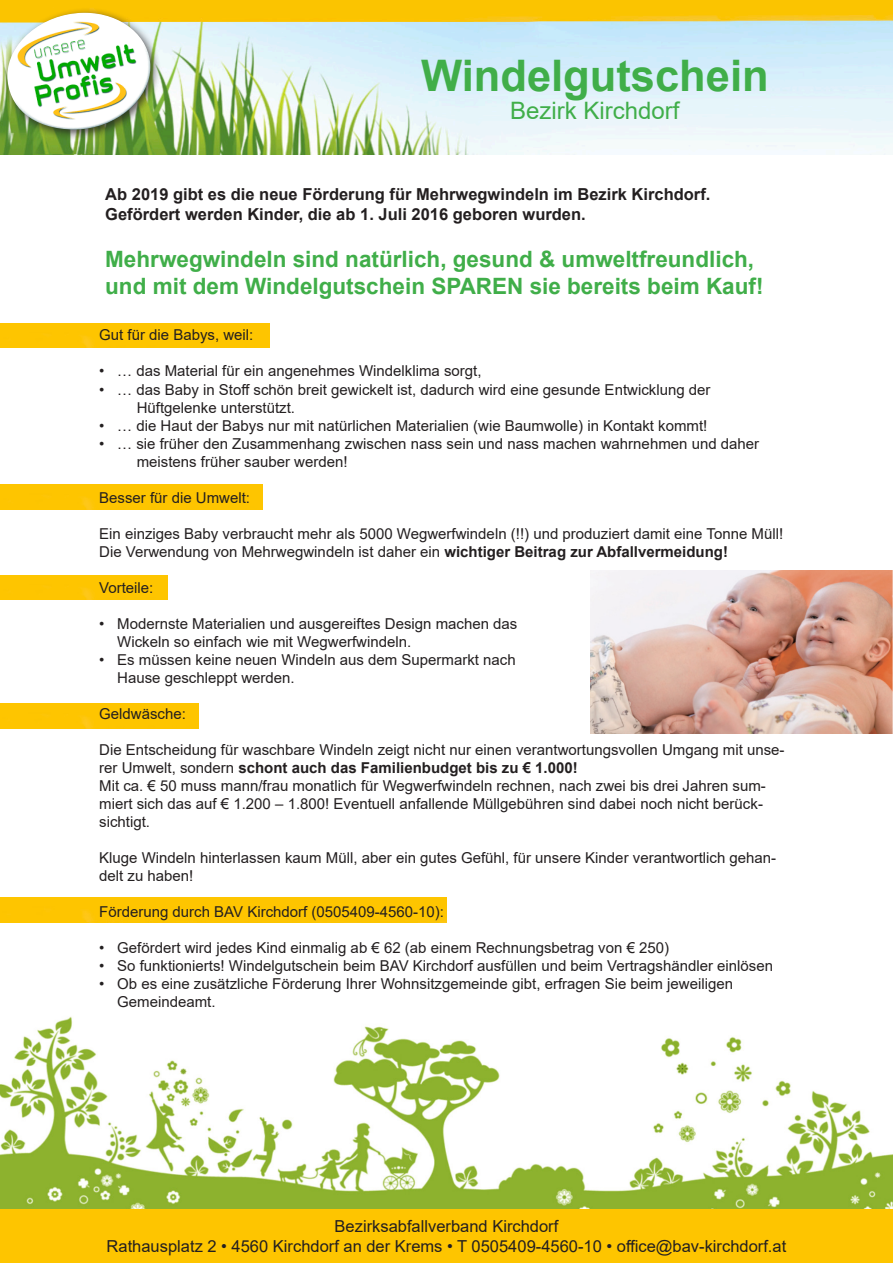
<style>
.page{position:relative;width:893px;height:1263px;background:#fff}
.page>*{position:absolute;margin:0;border:0;box-sizing:border-box;transform-origin:0 0}
.t1{font:700 43.5px "Arial";color:#40ae49}
.t2{font:24px "Arial";color:#40ae49}
.t3{font:700 22.5px "Arial";color:#40ae49}
.t4{font:700 16.5px "Arial";color:#231f20}
.t5{font:16.5px "Arial";color:#231f20}
.t6{font:15px/18px "Arial";color:#231f20}
.s1{font-weight:700}
</style>
<div class="page">
<img style="left:0;top:0;width:893px;height:154px">
<div style="left:0;top:323px;width:269px;height:25px;background:#fec500"></div>
<div style="left:0;top:485px;width:262px;height:24px;background:#fec500"></div>
<div style="left:0;top:575px;width:167px;height:25px;background:#fec500"></div>
<div style="left:0;top:704px;width:199px;height:24px;background:#fec500"></div>
<div style="left:0;top:898px;width:446px;height:24px;background:#fec500"></div>
<img style="left:0;top:1016px;width:893px;height:247px">
<div style="left:2px;top:8px;width:159px;height:132px;background:#231f20;opacity:.75"></div>
<img style="left:7px;top:13px;width:144px;height:116px">
<img style="left:590px;top:570px;width:303px;height:163px">
<p class="t1" style="left:421px;top:45px;width:349px">Windelgutschein</p>
<p class="t2" style="left:510px;top:94px;width:171px">Bezirk Kirchdorf</p>
<p class="t4" style="left:105px;top:183px;width:607px">Ab 2019 gibt es die neue Förderung für Mehrwegwindeln im Bezirk Kirchdorf.</p>
<p class="t4" style="left:105px;top:203px;width:482px">Gefördert werden Kinder, die ab 1. Juli 2016 geboren wurden.</p>
<p class="t3" style="left:105px;top:243px;width:650px">Mehrwegwindeln sind natürlich, gesund &amp; umweltfreundlich,</p>
<p class="t3" style="left:105px;top:270px;width:660px">und mit dem Windelgutschein SPAREN sie bereits beim Kauf!</p>
<p class="t6" style="left:99px;top:326px;width:156px">Gut für die Babys, weil:</p>
<p class="t6" style="left:99px;top:362px;width:384px">• … das Material für ein angenehmes Windelklima sorgt,</p>
<p class="t6" style="left:99px;top:380px;width:613px">• … das Baby in Stoff schön breit gewickelt ist, dadurch wird eine gesunde Entwicklung der</p>
<p class="t6" style="left:137px;top:398px;width:160px">Hüftgelenke unterstützt.</p>
<p class="t6" style="left:99px;top:416px;width:610px">• … die Haut der Babys nur mit natürlichen Materialien (wie Baumwolle) in Kontakt kommt!</p>
<p class="t6" style="left:137px;top:434px;width:624px;text-indent:-38px">• … sie früher den Zusammenhang zwischen nass sein und nass machen wahrnehmen und daher meistens früher sauber werden!</p>
<p class="t6" style="left:99px;top:488px;width:152px">Besser für die Umwelt:</p>
<p class="t6" style="left:99px;top:524px;width:685px">Ein einziges Baby verbraucht mehr als 5000 Wegwerfwindeln (!!) und produziert damit eine Tonne Müll!</p>
<p class="t6" style="left:99px;top:542px;width:630px">Die Verwendung von Mehrwegwindeln ist daher ein <span class="s1">wichtiger Beitrag zur Abfallvermeidung!</span></p>
<p class="t6" style="left:99px;top:578px;width:56px">Vorteile:</p>
<p class="t6" style="left:99px;top:614px;width:420px">• Modernste Materialien und ausgereiftes Design machen das</p>
<p class="t6" style="left:117px;top:632px;width:295px">Wickeln so einfach wie mit Wegwerfwindeln.</p>
<p class="t6" style="left:99px;top:650px;width:418px">• Es müssen keine neuen Windeln aus dem Supermarkt nach</p>
<p class="t6" style="left:117px;top:668px;width:179px">Hause geschleppt werden.</p>
<p class="t6" style="left:99px;top:704px;width:88px">Geldwäsche:</p>
<p class="t6" style="left:99px;top:740px;width:687px">Die Entscheidung für waschbare Windeln zeigt nicht nur einen verantwortungsvollen Umgang mit unse&shy;rer Umwelt, sondern <span class="s1">schont auch das Familienbudget bis zu € 1.000!</span></p>
<p class="t6" style="left:99px;top:776px;width:668px">Mit ca. € 50 muss mann/frau monatlich für Wegwerfwindeln rechnen, nach zwei bis drei Jahren sum&shy;miert sich das auf € 1.200 – 1.800! Eventuell anfallende Müllgebühren sind dabei noch nicht berück&shy;sichtigt.</p>
<p class="t6" style="left:99px;top:848px;width:679px">Kluge Windeln hinterlassen kaum Müll, aber ein gutes Gefühl, für unsere Kinder verantwortlich gehan&shy;delt zu haben!</p>
<p class="t6" style="left:99px;top:902px;width:346px">Förderung durch BAV Kirchdorf (0505409-4560-10):</p>
<p class="t6" style="left:99px;top:938px;width:571px">• Gefördert wird jedes Kind einmalig ab € 62 (ab einem Rechnungsbetrag von € 250)</p>
<p class="t6" style="left:99px;top:956px;width:675px">• So funktionierts! Windelgutschein beim BAV Kirchdorf ausfüllen und beim Vertragshändler einlösen</p>
<p class="t6" style="left:99px;top:974px;width:635px">• Ob es eine zusätzliche Förderung Ihrer Wohnsitzgemeinde gibt, erfragen Sie beim jeweiligen</p>
<p class="t6" style="left:117px;top:992px;width:100px">Gemeindeamt.</p>
<p class="t5" style="left:335px;top:1215px;width:225px">Bezirksabfallverband Kirchdorf</p>
<p class="t5" style="left:107px;top:1235px;width:681px">Rathausplatz 2 • 4560 Kirchdorf an der Krems • T 0505409-4560-10 • office@bav-kirchdorf.at</p>
</div>
